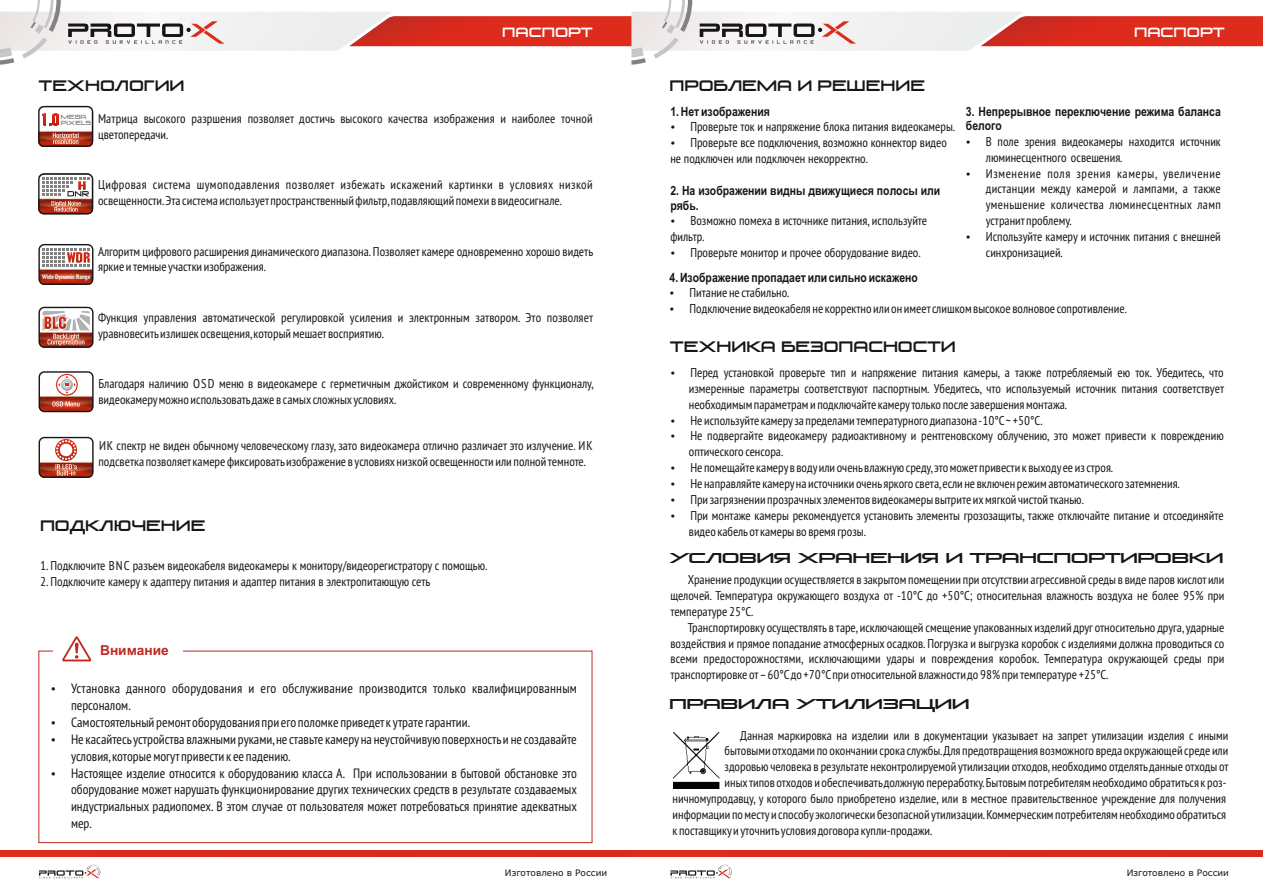
<style>
.page{position:relative;width:1263px;height:893px;background:#fff}
.page>*{position:absolute;margin:0;border:0;box-sizing:border-box;transform-origin:0 0}
.t1{font:14.4px "Venus Rising";color:#151616}
.t2{font:700 13.8px "Arial";color:#bd2a23}
.t3{font:condensed 13.5px/16.8px "PT Sans";color:#151616}
.t4{font:13.5px "Venus Rising";letter-spacing:-.035em;color:#151616;scale:1.27 1}
.t5{font:condensed 12.75px/15.9px "PT Sans";color:#151616}
.t6{font:700 12.75px/14.5px "Arial Narrow";color:#151616}
.t7{font:12.75px "Venus Rising";color:#fff}
.t8{font:9px "Verdana";color:#151616}
.t9{font:700 condensed 6.45px "PT Sans";color:#fff}
.t10{font:5.7px/6.8px "Venus Rising";color:#818281}
</style>
<div class="page">
<div style="left:631px;top:851px;width:632px;height:6px;background:#db2b1f"></div>
<svg style="left:670px;top:864px;width:62px;height:14px"></svg>
<div style="left:0;top:851px;width:631px;height:6px;background:#db2b1f"></div>
<svg style="left:39px;top:864px;width:62px;height:14px"></svg>
<svg style="left:0;top:0;width:1263px;height:65px"></svg>
<img style="left:39px;top:307px;width:53px;height:40px">
<svg style="left:42px;top:311px;width:50px;height:35px"></svg>
<div style="left:39px;top:307px;width:55px;height:41px;border:1px solid #151616;border-radius:5px"></div>
<img style="left:39px;top:372px;width:54px;height:39px">
<div style="left:39px;top:371px;width:55px;height:41px;border:1px solid #151616;border-radius:5px"></div>
<svg style="left:52px;top:401px;width:28px;height:6px"></svg>
<svg style="left:56px;top:374px;width:22px;height:22px"></svg>
<svg style="left:57px;top:375px;width:20px;height:19px"></svg>
<svg style="left:58px;top:376px;width:18px;height:17px"></svg>
<img style="left:39px;top:438px;width:53px;height:39px">
<div style="left:39px;top:437px;width:55px;height:41px;border:1px solid #151616;border-radius:5px"></div>
<svg style="left:55px;top:440px;width:22px;height:36px"></svg>
<img style="left:39px;top:107px;width:53px;height:39px">
<svg style="left:53px;top:133px;width:26px;height:11px"></svg>
<div style="left:38px;top:106px;width:55px;height:41px;border:1px solid #151616;border-radius:5px"></div>
<svg style="left:42px;top:124px;width:17px;height:2px"></svg>
<svg style="left:52px;top:113px;width:7px;height:2px"></svg>
<div style="left:39px;top:651px;width:553px;height:192px;border:1px solid #bd2a23"></div>
<div style="left:53px;top:637px;width:129px;height:24px;background:#fff"></div>
<svg style="left:62px;top:636px;width:29px;height:25px"></svg>
<img style="left:673px;top:733px;width:46px;height:56px">
<img style="left:39px;top:174px;width:53px;height:40px">
<div style="left:38px;top:173px;width:55px;height:41px;border:1px solid #151616;border-radius:5px"></div>
<svg style="left:42px;top:175px;width:48px;height:37px"></svg>
<img style="left:40px;top:245px;width:53px;height:39px">
<div style="left:38px;top:244px;width:55px;height:41px;border:1px solid #151616;border-radius:5px"></div>
<svg style="left:42px;top:248px;width:48px;height:19px"></svg>
<p class="t1" style="left:39px;top:80px;width:147px">ТЕХНОЛОГИИ</p>
<p class="t7" style="left:502px;top:27px;width:92px">ПАСПОРТ</p>
<p class="t7" style="left:1134px;top:27px;width:92px">ПАСПОРТ</p>
<p class="t1" style="left:669px;top:80px;width:257px">ПРОБЛЕМА И РЕШЕНИЕ</p>
<p class="t10" style="left:61px;top:114px;width:32px">MEGA<br>PIXELS</p>
<p class="t5" style="left:98px;top:112px;width:496px">Матрица высокого разршения позволяет достичь высокого качества изображения и наиболее точной цветопередачи.</p>
<p class="t5" style="left:98px;top:178px;width:496px">Цифровая система шумоподавления позволяет избежать искажений картинки в условиях низкой освещенности. Эта система использует пространственный фильтр, подавляющий помехи в видеосигнале.</p>
<p class="t5" style="left:98px;top:244px;width:497px">Алгоритм цифрового расширения динамического диапазона. Позволяет камере одновременно хорошо видеть яркие и темные участки изображения.</p>
<p class="t9" style="left:42px;top:274px;width:50px">Wide Dynamic Range</p>
<p class="t5" style="left:98px;top:311px;width:496px">Функция управления автоматической регулировкой усиления и электронным затвором. Это позволяет уравновесить излишек освещения, который мешает восприятию.</p>
<p class="t5" style="left:98px;top:377px;width:496px">Благодаря наличию OSD меню в видеокамере с герметичным джойстиком и современному функционалу, видеокамеру можно использовать даже в самых сложных условиях.</p>
<p class="t5" style="left:98px;top:439px;width:496px">ИК спектр не виден обычному человеческому глазу, зато видеокамера отлично различает это излучение. ИК подсветка позволяет камере фиксировать изображение в условиях низкой освещенности или полной темноте.</p>
<p class="t1" style="left:40px;top:520px;width:167px">ПОДКЛЮЧЕНИЕ</p>
<p class="t5" style="left:40px;top:559px;width:449px">1. Подключите BNC разъем видеокабеля видеокамеры к монитору/видеорегистратору с помощью.</p>
<p class="t5" style="left:40px;top:575px;width:392px">2. Подключите камеру к адаптеру питания и адаптер питания в электропитающую сеть</p>
<p class="t2" style="left:100px;top:644px;width:70px">Внимание</p>
<p class="t3" style="left:71px;top:682px;width:508px">Установка данного оборудования и его обслуживание производится только квалифицированным персоналом.<br>Самостоятельный ремонт оборудования при его поломке приведет к утрате гарантии.<br>Не касайтесь устройства влажными руками, не ставьте камеру на неустойчивую поверхность и не создавайте условия, которые могут привести к ее падению.<br>Настоящее изделие относится к оборудованию класса А. При использовании в бытовой обстановке это оборудование может нарушать функционирование других технических средств в результате создаваемых индустриальных радиопомех. В этом случае от пользователя может потребоваться принятие адекватных мер.</p>
<p class="t6" style="left:670px;top:105px;width:101px">1. Нет изображения</p>
<p class="t5" style="left:690px;top:120px;width:266px">Проверьте ток и напряжение блока питания видеокамеры.</p>
<p class="t5" style="left:690px;top:136px;width:258px">Проверьте все подключения, возможно коннектор видео</p>
<p class="t5" style="left:670px;top:152px;width:199px">не подключен или подключен некорректно.</p>
<p class="t6" style="left:670px;top:185px;width:271px">2. На изображении видны движущиеся полосы или рябь.</p>
<p class="t5" style="left:670px;top:214px;width:258px;text-indent:20px">Возможно помеха в источнике питания, используйте фильтр.</p>
<p class="t5" style="left:690px;top:246px;width:232px">Проверьте монитор и прочее оборудование видео.</p>
<p class="t6" style="left:966px;top:105px;width:256px">3. Непрерывное переключение режима баланса белого</p>
<p class="t5" style="left:986px;top:135px;width:237px">В поле зрения видеокамеры находится источник люминесцентного освешения.<br>Изменение поля зрения камеры, увеличение дистанции между камерой и лампами, а также уменьшение количества люминесцентных ламп устранит проблему.<br>Используйте камеру и источник питания с внешней синхронизацией.</p>
<p class="t6" style="left:670px;top:271px;width:250px">4. Изображение пропадает или сильно искажено</p>
<p class="t5" style="left:689px;top:286px;width:439px">Питание не стабильно.<br>Подключение видеокабеля не корректно или он имеет слишком высокое волновое сопротивление.</p>
<p class="t1" style="left:670px;top:341px;width:287px">ТЕХНИКА БЕ3ОПАСНОСТИ</p>
<p class="t5" style="left:689px;top:366px;width:537px">Перед установкой проверьте тип и напряжение питания камеры, а также потребляемый ею ток. Убедитесь, что измеренные параметры соответствуют паспортным. Убедитесь, что используемый источник питания соответствует необходимым параметрам и подключайте камеру только после завершения монтажа.<br>Не используйте камеру за пределами температурного диапазона -10°С ~ +50°С.<br>Не подвергайте видеокамеру радиоактивному и рентгеновскому облучению, это может привести к повреждению оптического сенсора.<br>Не помещайте камеру в воду или очень влажную среду, это может привести к выходу ее из строя.<br>Не направляйте камеру на источники очень яркого света, если не включен режим автоматического затемнения.<br>При загрязнении прозрачных элементов видеокамеры вытрите их мягкой чистой тканью.<br>При монтаже камеры рекомендуется установить элементы грозозащиты, также отключайте питание и отсоединяйте видео кабель от камеры во время грозы.</p>
<p class="t4" style="left:669px;top:553px;width:438px">УСЛОВИЯ ХРАНЕНИЯ И ТРАНСПОРТИРОВКИ</p>
<p class="t5" style="left:670px;top:573px;width:555px;text-align:justify;text-indent:17px">Хранение продукции осуществляется в закрытом помещении при отсутствии агрессивной среды в виде паров кислот или щелочей. Температура окружающего воздуха от -10°C до +50°C; относительная влажность воздуха не более 95% при температуре 25°C.</p>
<p class="t5" style="left:670px;top:620px;width:555px;text-align:justify;text-indent:17px">Транспортировку осуществлять в таре, исключающей смещение упакованных изделий друг относительно друга, ударные воздействия и прямое попадание атмосферных осадков. Погрузка и выгрузка коробок с изделиями должна проводиться со всеми предосторожностями, исключающими удары и повреждения коробок. Температура окружающей среды при транспортировке от – 60°C до +70°C при относительной влажности до 98% при температуре +25°C.</p>
<p class="t4" style="left:669px;top:698px;width:238px">ПРАВИЛА УТИЛИ3АЦИИ</p>
<p class="t5" style="left:740px;top:728px;width:490px">Данная маркировка на изделии или в документации указывает на запрет утилизации изделия с иными</p>
<p class="t5" style="left:724px;top:744px;width:505px">бытовыми отходами по окончании срока службы. Для предотвращения возможного вреда окружающей среде или</p>
<p class="t5" style="left:724px;top:760px;width:506px">здоровью человека в результате неконтролируемой утилизации отходов, необходимо отделять данные отходы от</p>
<p class="t5" style="left:724px;top:776px;width:503px">иных типов отходов и обеспечивать должную переработку. Бытовым потребителям необходимо обратиться к роз-</p>
<p class="t5" style="left:673px;top:792px;width:555px">ничномупродавцу, у которого было приобретено изделие, или в местное правительственное учреждение для получения</p>
<p class="t5" style="left:673px;top:808px;width:555px">информации по месту и способу экологически безопасной утилизации. Коммерческим потребителям необходимо обратиться</p>
<p class="t5" style="left:673px;top:824px;width:261px">к поставщику и уточнить условия договора купли-продажи.</p>
<p class="t8" style="left:505px;top:869px;width:104px">Изготовлено в России</p>
<p class="t8" style="left:1127px;top:869px;width:104px">Изготовлено в России</p>
</div>
